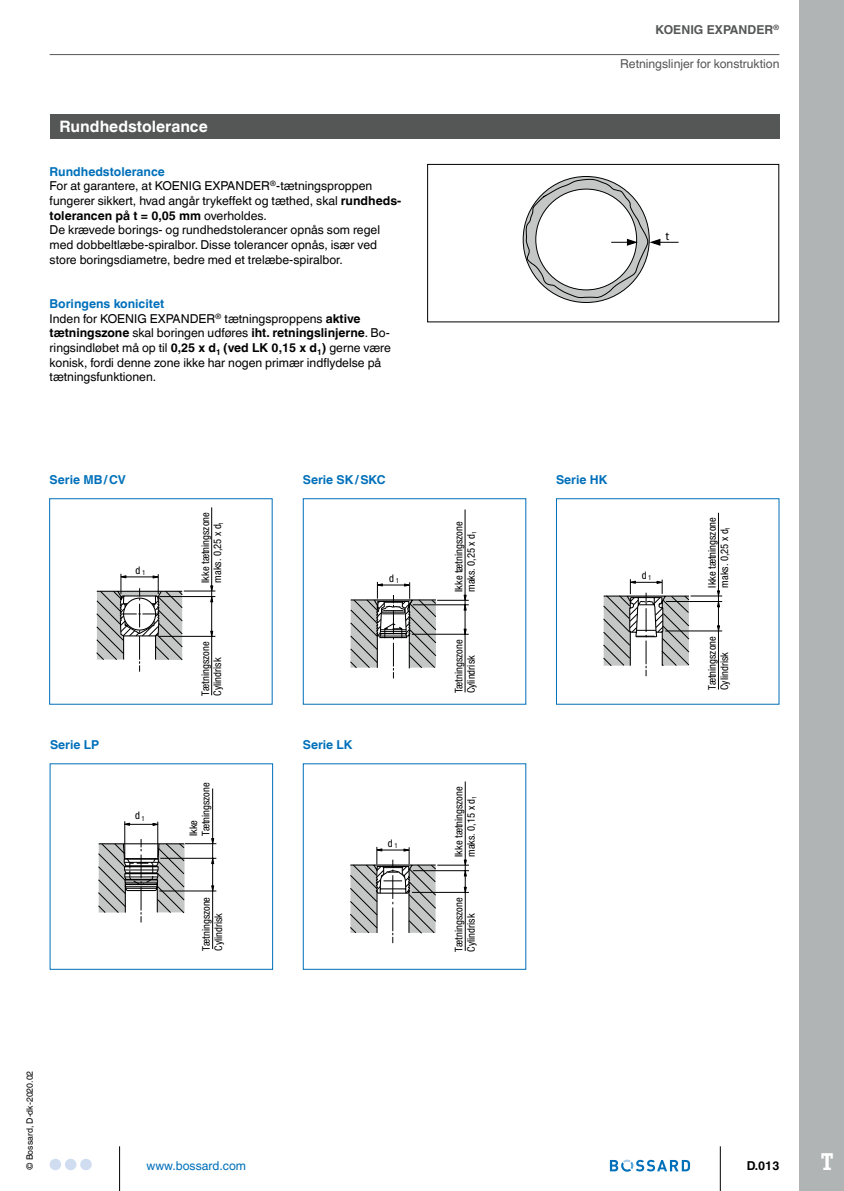
<style>
.page{position:relative;width:844px;height:1191px;background:#fff}
.page>*{position:absolute;margin:0;border:0;box-sizing:border-box;transform-origin:0 0}
.t1{font:700 24.5px "Officina Ser ITC Std";color:#fff}
.t2{font:700 15.75px "Helvetica World";color:#fff}
.t3{font:12.25px/14.7px "Helvetica World";color:#000}
.t4{font:700 12.25px "Helvetica World";color:#0070ba}
.t5{font:12.25px "Helvetica World";color:#555756}
.t6{font:700 12.25px "Helvetica World";color:#555756}
.t7{font:12.25px "Helvetica World";color:#0070ba}
.t8{font:700 12.25px "Helvetica World";color:#000}
.t9{font:11.9px "Myriad Pro";color:#000}
.t10{font:condensed 10.5px/12.2px "Helvetica Neue LT Com";color:#000}
.t11{font:8.75px "Helvetica World";color:#000}
.s1{font-weight:700;color:#0070ba}
.s2{font-weight:700}
</style>
<div class="page">
<div style="left:799px;top:0;width:44px;height:1191px;background:#b1b4b4"></div>
<div style="left:80px;top:1158px;width:12px;height:12px;background:#d0ddf1;border-radius:50%"></div>
<div style="left:65px;top:1158px;width:11px;height:12px;background:#d0ddf1;border-radius:50%"></div>
<div style="left:50px;top:1158px;width:11px;height:12px;background:#d0ddf1;border-radius:50%"></div>
<hr style="left:719px;top:1146px;width:1px;height:45px;background:#000">
<hr style="left:119px;top:1146px;width:1px;height:45px;background:#000">
<svg style="left:609px;top:1159px;width:81px;height:12px"></svg>
<div style="left:50px;top:114px;width:729px;height:25px;background:#555756"></div>
<hr style="left:50px;top:54px;width:729px;height:1px;background:#555756">
<svg style="left:522px;top:176px;width:156px;height:127px"></svg>
<div style="left:427px;top:164px;width:352px;height:158px;border:1px solid #000"></div>
<svg style="left:350px;top:509px;width:119px;height:184px"></svg>
<div style="left:303px;top:498px;width:223px;height:206px;border:1px solid #0070ba"></div>
<svg style="left:603px;top:513px;width:119px;height:177px"></svg>
<div style="left:556px;top:498px;width:223px;height:206px;border:1px solid #0070ba"></div>
<hr style="left:211px;top:507px;width:1px;height:188px;background:#020000">
<hr style="left:159px;top:596px;width:56px;height:1px;background:#020000">
<hr style="left:158px;top:636px;width:57px;height:1px;background:#020000">
<svg style="left:210px;top:631px;width:3px;height:7px"></svg>
<svg style="left:96px;top:574px;width:87px;height:97px"></svg>
<hr style="left:184px;top:591px;width:31px;height:1px;background:#020000">
<svg style="left:210px;top:585px;width:3px;height:17px"></svg>
<div style="left:49px;top:498px;width:223px;height:206px;border:1px solid #0070ba"></div>
<svg style="left:350px;top:781px;width:119px;height:170px"></svg>
<svg style="left:98px;top:788px;width:119px;height:161px"></svg>
<p class="t2" style="left:60px;top:118px;width:150px">Rundhedstolerance</p>
<p class="t3" style="left:50px;top:164px;width:353px"><span class="s1">Rundhedstolerance<br></span>For at garantere, at KOENIG EXPANDER<sup>®</sup>-tætningsproppen fungerer sikkert, hvad angår trykeffekt og tæthed, skal <span class="s2">rundheds&shy;tolerancen på t = 0,05 mm</span> overholdes.<br>De krævede borings- og rundhedstolerancer opnås som regel med dobbeltlæbe-spiralbor. Disse tolerancer opnås, især ved store boringsdiametre, bedre med et trelæbe-spiralbor.</p>
<p class="t3" style="left:50px;top:296px;width:343px"><span class="s1">Boringens konicitet<br></span>Inden for KOENIG EXPANDER<sup>®</sup> tætningsproppens <span class="s2">aktive tætningszone</span> skal boringen udføres <span class="s2">iht. retningslinjerne</span>. Bo&shy;ringsindløbet må op til <span class="s2">0,25 x d</span><sub>1</sub> <span class="s2">(ved LK 0,15 x d</span><sub>1</sub><span class="s2">)</span> gerne være konisk, fordi denne zone ikke har nogen primær indflydelse på tætningsfunktionen.</p>
<p class="t6" style="left:655px;top:22px;width:125px">KOENIG EXPANDER<sup>®</sup></p>
<p class="t5" style="left:620px;top:57px;width:161px">Retningslinjer for konstruktion</p>
<p class="t9" style="left:665px;top:228px;width:5px">t</p>
<p class="t4" style="left:50px;top:473px;width:78px">Serie MB/CV</p>
<p class="t4" style="left:303px;top:473px;width:84px">Serie SK/SKC</p>
<p class="t4" style="left:556px;top:473px;width:53px">Serie HK</p>
<p class="t10" style="left:135px;top:564px;width:11px">d<sub>1</sub></p>
<p class="t10" style="left:199px;top:582px;width:72px;rotate:-90deg">Ikke tætningszone maks. 0,25 x d<sub>1</sub></p>
<p class="t10" style="left:199px;top:695px;width:55px;rotate:-90deg">Tætningszone<br>Cylindrisk</p>
<p class="t4" style="left:50px;top:737px;width:51px">Serie LP</p>
<p class="t4" style="left:303px;top:737px;width:51px">Serie LK</p>
<p class="t10" style="left:135px;top:809px;width:11px">d<sub>1</sub></p>
<p class="t10" style="left:187px;top:836px;width:55px;rotate:-90deg">Ikke<br>Tætningszone</p>
<p class="t10" style="left:200px;top:950px;width:55px;rotate:-90deg">Tætningszone<br>Cylindrisk</p>
<p class="t10" style="left:389px;top:572px;width:11px">d<sub>1</sub></p>
<p class="t10" style="left:388px;top:837px;width:11px">d<sub>1</sub></p>
<p class="t10" style="left:452px;top:592px;width:72px;rotate:-90deg">Ikke tætningszone maks. 0,25 x d<sub>1</sub></p>
<p class="t10" style="left:452px;top:693px;width:55px;rotate:-90deg">Tætningszone<br>Cylindrisk</p>
<p class="t10" style="left:452px;top:856px;width:72px;rotate:-90deg">Ikke tætningszone maks. 0,15 x d<sub>1</sub></p>
<p class="t10" style="left:452px;top:951px;width:55px;rotate:-90deg">Tætningszone<br>Cylindrisk</p>
<p class="t10" style="left:641px;top:569px;width:11px">d<sub>1</sub></p>
<p class="t10" style="left:705px;top:587px;width:72px;rotate:-90deg">Ikke tætningszone maks. 0,25 x d<sub>1</sub></p>
<p class="t10" style="left:705px;top:690px;width:55px;rotate:-90deg">Tætningszone<br>Cylindrisk</p>
<p class="t11" style="left:25px;top:1170px;width:101px;rotate:-90deg">© Bossard, D-dk-2020.02</p>
<p class="t7" style="left:146px;top:1158px;width:101px">www.bossard.com</p>
<p class="t8" style="left:746px;top:1158px;width:34px">D.013</p>
<h1 class="t1" style="left:821px;top:1146px;width:13px">T</h1>
</div>
